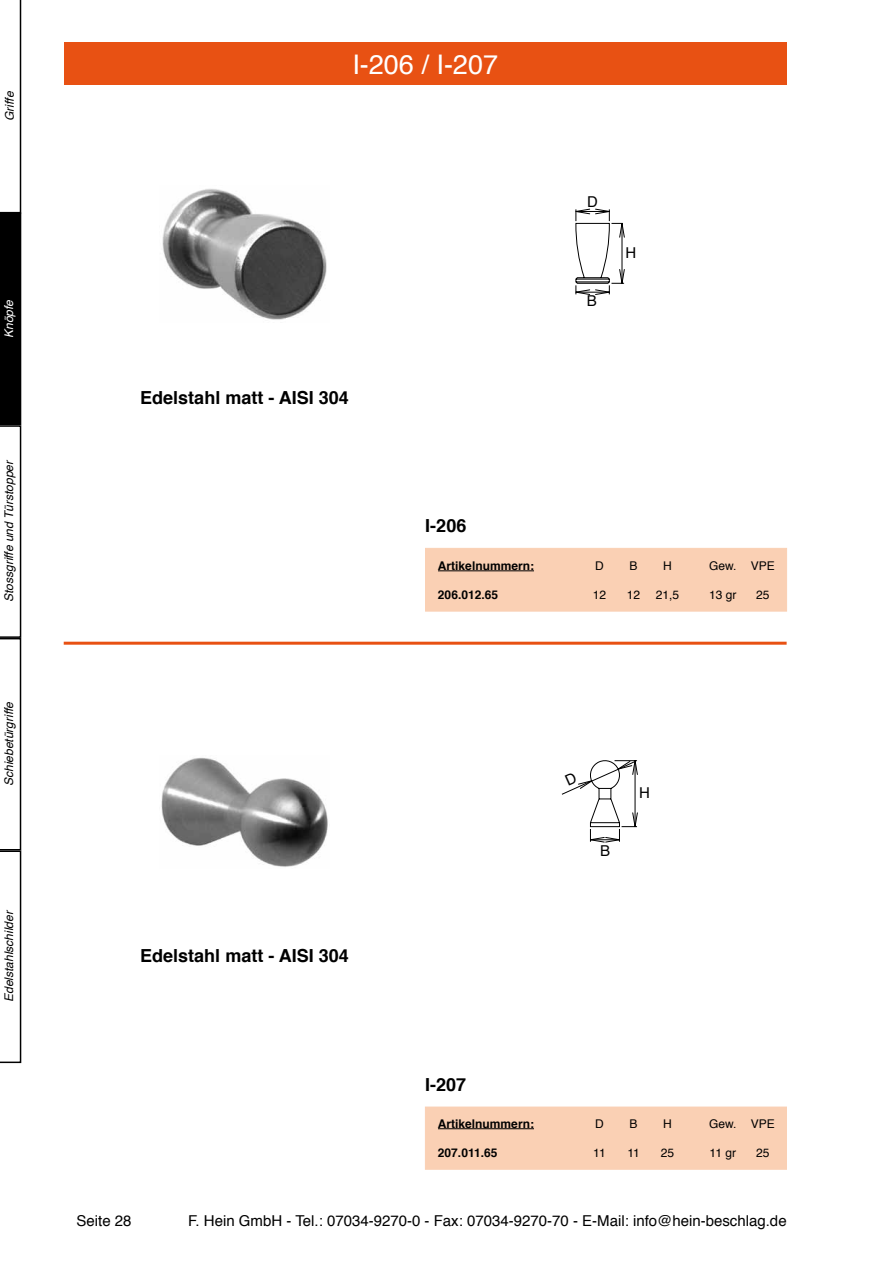
<style>
.page{position:relative;width:893px;height:1263px;background:#fff}
.page>*{position:absolute;margin:0;border:0;box-sizing:border-box;transform-origin:0 0}
.t1{font:27px "Helvetica";color:#fff}
.t2{font:700 18px "Helvetica";color:#000}
.t3{font:15px "Helvetica";color:#000}
.t4{font:italic 12px "Helvetica";color:#000}
.t5{font:700 12px "Helvetica";color:#000}
.t6{font:12px "Helvetica";color:#000}
.t7{font:italic 12px "Helvetica";color:#fff}
</style>
<div class="page">
<div style="left:64px;top:43px;width:723px;height:42px;background:#e85113"></div>
<svg style="left:0;top:0;width:21px;height:1063px"></svg>
<img style="left:162px;top:188px;width:165px;height:132px">
<div style="left:425px;top:548px;width:362px;height:63px;background:#fad0b4"></div>
<hr style="left:438px;top:570px;width:96px;height:1px;background:#000">
<svg style="left:575px;top:209px;width:50px;height:86px"></svg>
<hr style="left:64px;top:642px;width:723px;height:3px;background:#e85113">
<img style="left:161px;top:757px;width:167px;height:110px">
<div style="left:425px;top:1107px;width:362px;height:62px;background:#fad0b4"></div>
<hr style="left:438px;top:1128px;width:96px;height:1px;background:#000">
<svg style="left:562px;top:760px;width:76px;height:83px"></svg>
<p class="t4" style="left:0;top:121px;width:31px;rotate:-90deg">Griffe</p>
<p class="t7" style="left:0;top:338px;width:40px;rotate:-90deg">Knöpfe</p>
<p class="t4" style="left:0;top:602px;width:144px;rotate:-90deg">Stossgriffe und Türstopper</p>
<p class="t4" style="left:0;top:786px;width:86px;rotate:-90deg">Schiebetürgriffe</p>
<p class="t4" style="left:0;top:1002px;width:93px;rotate:-90deg">Edelstahlschilder</p>
<h1 class="t1" style="left:352px;top:44px;width:147px">I -206 / I -207</h1>
<p class="t2" style="left:140px;top:383px;width:210px">Edelstahl matt - AISI 304</p>
<p class="t2" style="left:425px;top:511px;width:43px">I-206</p>
<p class="t3" style="left:587px;top:190px;width:12px">D</p>
<p class="t3" style="left:587px;top:289px;width:12px">B</p>
<p class="t3" style="left:625px;top:241px;width:12px">H</p>
<p class="t5" style="left:438px;top:556px;width:98px">Artikelnummern:</p>
<p class="t6" style="left:595px;top:556px;width:10px">D</p>
<p class="t6" style="left:630px;top:556px;width:10px">B</p>
<p class="t6" style="left:663px;top:556px;width:10px">H</p>
<p class="t6" style="left:709px;top:556px;width:67px">Gew. VPE</p>
<p class="t5" style="left:438px;top:585px;width:62px">206.012.65</p>
<p class="t6" style="left:593px;top:585px;width:15px">12</p>
<p class="t6" style="left:627px;top:585px;width:15px">12</p>
<p class="t6" style="left:656px;top:585px;width:25px">21,5</p>
<p class="t6" style="left:709px;top:585px;width:29px">13 gr</p>
<p class="t6" style="left:756px;top:585px;width:15px">25</p>
<p class="t2" style="left:140px;top:941px;width:210px">Edelstahl matt - AISI 304</p>
<p class="t2" style="left:425px;top:1070px;width:43px">I-207</p>
<p class="t3" style="left:600px;top:839px;width:12px">B</p>
<p class="t3" style="left:639px;top:781px;width:12px">H</p>
<p class="t5" style="left:438px;top:1114px;width:98px">Artikelnummern:</p>
<p class="t6" style="left:595px;top:1114px;width:10px">D</p>
<p class="t6" style="left:630px;top:1114px;width:10px">B</p>
<p class="t6" style="left:663px;top:1114px;width:10px">H</p>
<p class="t6" style="left:709px;top:1114px;width:67px">Gew. VPE</p>
<p class="t5" style="left:438px;top:1143px;width:61px">207.011.65</p>
<p class="t6" style="left:593px;top:1143px;width:14px">11</p>
<p class="t6" style="left:627px;top:1143px;width:14px">11</p>
<p class="t6" style="left:661px;top:1143px;width:15px">25</p>
<p class="t6" style="left:710px;top:1143px;width:28px">11 gr</p>
<p class="t6" style="left:756px;top:1143px;width:15px">25</p>
<p class="t3" style="left:77px;top:1209px;width:57px">Seite 28</p>
<p class="t3" style="left:188px;top:1209px;width:600px">F. Hein GmbH - Tel.: 07034-9270-0 - Fax: 07034-9270-70 - E-Mail: info@hein-beschlag.de</p>
</div>
